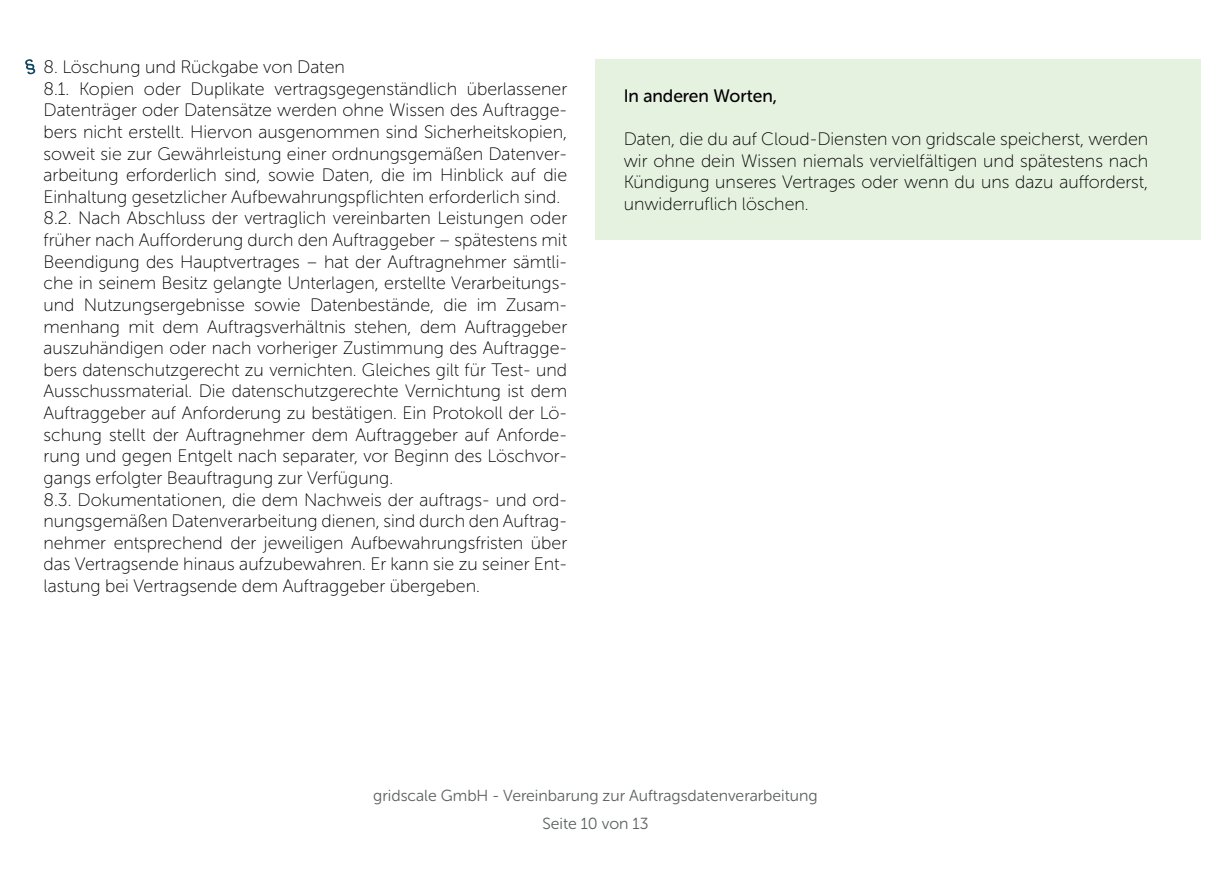
<style>
.page{position:relative;width:1208px;height:874px;background:#fff}
.page>*{position:absolute;margin:0;border:0;box-sizing:border-box;transform-origin:0 0}
.t1{font:18px/21.6px "Museo Sans Rounded 100";color:#030003}
.t2{font:18px/21.6px "Museo Sans Rounded 100";color:#000001;text-align:justify}
.t3{font:18px "Museo Sans Rounded 500";color:#030003}
.t4{font:16px "Museo Sans Rounded 300";color:#5d6162}
</style>
<div class="page">
<div style="left:595px;top:60px;width:606px;height:180px;background:#e6f2e0"></div>
<svg style="left:25px;top:59px;width:10px;height:15px"></svg>
<p class="t1" style="left:44px;top:56px;width:525px">8. Löschung und Rückgabe von Daten<br>8.1. Kopien oder Duplikate vertragsgegenständlich überlassener Datenträger oder Datensätze werden ohne Wissen des Auftragge&shy;bers nicht erstellt. Hiervon ausgenommen sind Sicherheitskopien, soweit sie zur Gewährleistung einer ordnungsgemäßen Datenver&shy;arbeitung erforderlich sind, sowie Daten, die im Hinblick auf die Einhaltung gesetzlicher Aufbewahrungspflichten erforderlich sind.<br>8.2. Nach Abschluss der vertraglich vereinbarten Leistungen oder früher nach Aufforderung durch den Auftraggeber – spätestens mit Beendigung des Hauptvertrages – hat der Auftragnehmer sämtli&shy;che in seinem Besitz gelangte Unterlagen, erstellte Verarbeitungs&shy;und Nutzungsergebnisse sowie Datenbestände, die im Zusam&shy;menhang mit dem Auftragsverhältnis stehen, dem Auftraggeber auszuhändigen oder nach vorheriger Zustimmung des Auftragge&shy;bers datenschutzgerecht zu vernichten. Gleiches gilt für Test- und Ausschussmaterial. Die datenschutzgerechte Vernichtung ist dem Auftraggeber auf Anforderung zu bestätigen. Ein Protokoll der Lö&shy;schung stellt der Auftragnehmer dem Auftraggeber auf Anforde&shy;rung und gegen Entgelt nach separater, vor Beginn des Löschvor&shy;gangs erfolgter Beauftragung zur Verfügung.<br>8.3. Dokumentationen, die dem Nachweis der auftrags- und ord&shy;nungsgemäßen Datenverarbeitung dienen, sind durch den Auftrag&shy;nehmer entsprechend der jeweiligen Aufbewahrungsfristen über das Vertragsende hinaus aufzubewahren. Er kann sie zu seiner Ent&shy;lastung bei Vertragsende dem Auftraggeber übergeben.</p>
<p class="t3" style="left:624px;top:86px;width:155px">In anderen Worten,</p>
<p class="t2" style="left:624px;top:128px;width:526px">Daten, die du auf Cloud-Diensten von gridscale speicherst, werden wir ohne dein Wissen niemals vervielfältigen und spätestens nach Kündigung unseres Vertrages oder wenn du uns dazu aufforderst, unwiderruflich löschen.</p>
<p class="t4" style="left:373px;top:786px;width:446px">gridscale GmbH - Vereinbarung zur Auftragsdatenverarbeitung</p>
<p class="t4" style="left:542px;top:813px;width:108px">Seite 10 von 13</p>
</div>
